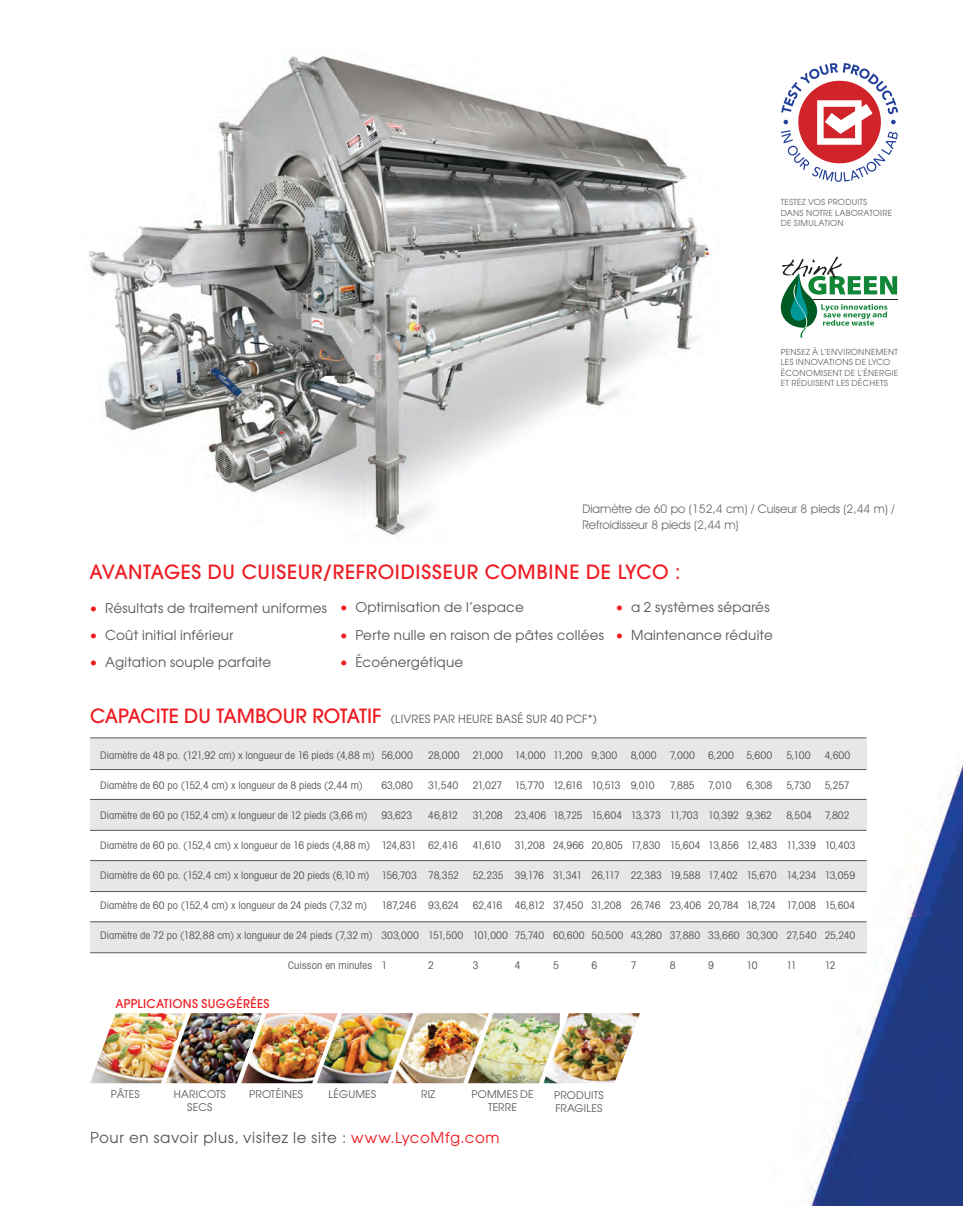
<style>
.page{position:relative;width:963px;height:1206px;background:#fff}
.page>*{position:absolute;margin:0;border:0;box-sizing:border-box;transform-origin:0 0}
.t1{font:500 19.5px "Avant Garde LT";letter-spacing:.03em;color:#ee1d23}
.t2{font:15px "Avant Garde";letter-spacing:.045em;color:#57585a}
.t3{font:13.5px "Avant Garde";letter-spacing:.02em;color:#57585a}
.t4{font:12px/16.5px "Avant Garde IT Cby BT";color:#6c6d70}
.t5{font:500 12px "Avant Garde LT";letter-spacing:.025em;color:#ee1d23}
.t6{font:11.25px "Avant Garde";letter-spacing:.02em;color:#57585a}
.t7{font:condensed 10.5px "Avant Garde";color:#57585a}
.t8{font:10.5px/13.5px "Avant Garde";letter-spacing:.015em;color:#57585a;text-align:center}
.t9{font:8.25px/10.5px "Avant Garde";letter-spacing:.03em;color:#636366}
.s1{color:#ee1d23}
.s2{font-family:"Avant Garde LT";font-weight:500;font-size:19.5px;color:#ee1d23}
</style>
<div class="page">
<img style="left:90px;top:132px;width:873px;height:1074px">
<img style="left:89px;top:55px;width:631px;height:488px">
<img style="left:90px;top:1013px;width:453px;height:70px">
<img style="left:543px;top:1013px;width:97px;height:70px">
<div style="left:90px;top:738px;width:777px;height:31px;background:#e6e7e9"></div>
<hr style="left:90px;top:737px;width:776px;height:1px;background:#57585a">
<hr style="left:90px;top:769px;width:776px;height:1px;background:#57585a">
<div style="left:90px;top:799px;width:777px;height:31px;background:#e6e7e9"></div>
<hr style="left:90px;top:799px;width:776px;height:1px;background:#57585a">
<hr style="left:90px;top:830px;width:776px;height:1px;background:#57585a">
<div style="left:90px;top:860px;width:777px;height:31px;background:#e6e7e9"></div>
<hr style="left:90px;top:860px;width:776px;height:1px;background:#57585a">
<hr style="left:90px;top:891px;width:776px;height:1px;background:#57585a">
<div style="left:90px;top:921px;width:777px;height:31px;background:#e6e7e9"></div>
<hr style="left:90px;top:921px;width:776px;height:1px;background:#57585a">
<hr style="left:90px;top:952px;width:776px;height:1px;background:#57585a">
<svg style="left:781px;top:63px;width:117px;height:119px"></svg>
<svg style="left:780px;top:257px;width:117px;height:81px"></svg>
<p class="t9" style="left:781px;top:197px;width:113px">TESTEZ VOS PRODUITS<br>DANS NOTRE LABORATOIRE<br>DE SIMULATION</p>
<p class="t9" style="left:781px;top:346px;width:119px">PENSEZ À L’ENVIRONNEMENT<br>LES INNOVATIONS DE LYCO<br>ÉCONOMISENT DE L’ÉNERGIE<br>ET RÉDUISENT LES DÉCHETS</p>
<p class="t4" style="left:582px;top:500px;width:314px">Diamètre de 60 po (152,4 cm) / Cuiseur 8 pieds (2,44 m) /<br>Refroidisseur 8 pieds (2,44 m)</p>
<h1 class="t1" style="left:89px;top:559px;width:593px">AVANTAGES DU CUISEUR/REFROIDISSEUR COMBINE DE LYCO :</h1>
<p class="t3" style="left:89px;top:599px;width:239px"><span class="s1">•</span> Résultats de traitement uniformes</p>
<p class="t3" style="left:89px;top:627px;width:146px"><span class="s1">•</span> Coût initial inférieur</p>
<p class="t3" style="left:89px;top:654px;width:183px"><span class="s1">•</span> Agitation souple parfaite</p>
<p class="t3" style="left:615px;top:599px;width:156px"><span class="s1">•</span> a 2 systèmes séparés</p>
<p class="t3" style="left:615px;top:627px;width:159px"><span class="s1">•</span> Maintenance réduite</p>
<p class="t3" style="left:340px;top:599px;width:186px"><span class="s1">•</span> Optimisation de l’espace</p>
<p class="t3" style="left:340px;top:627px;width:266px"><span class="s1">•</span> Perte nulle en raison de pâtes collées</p>
<p class="t3" style="left:340px;top:654px;width:125px"><span class="s1">•</span> Écoénergétique</p>
<p class="t6" style="left:90px;top:712px;width:508px"><span class="s2">CAPACITE DU TAMBOUR ROTATIF</span> (LIVRES PAR HEURE BASÉ SUR 40 PCF*)</p>
<p class="t7" style="left:100px;top:749px;width:276px">Diamètre de 48 po. (121,92 cm) x longueur de 16 pieds (4,88 m)</p>
<p class="t7" style="left:100px;top:779px;width:264px">Diamètre de 60 po (152,4 cm) x longueur de 8 pieds (2,44 m)</p>
<p class="t7" style="left:100px;top:809px;width:269px">Diamètre de 60 po (152,4 cm) x longueur de 12 pieds (3,66 m)</p>
<p class="t7" style="left:100px;top:839px;width:272px">Diamètre de 60 po. (152,4 cm) x longueur de 16 pieds (4,88 m)</p>
<p class="t7" style="left:100px;top:869px;width:271px">Diamètre de 60 po. (152,4 cm) x longueur de 20 pieds (6,10 m)</p>
<p class="t7" style="left:100px;top:899px;width:269px">Diamètre de 60 po (152,4 cm) x longueur de 24 pieds (7,32 m)</p>
<p class="t7" style="left:100px;top:929px;width:274px">Diamètre de 72 po (182,88 cm) x longueur de 24 pieds (7,32 m)</p>
<p class="t7" style="left:825px;top:749px;width:27px">4,600</p>
<p class="t7" style="left:825px;top:779px;width:26px">5,257</p>
<p class="t7" style="left:825px;top:809px;width:26px">7,802</p>
<p class="t7" style="left:825px;top:839px;width:32px">10,403</p>
<p class="t7" style="left:825px;top:869px;width:32px">13,059</p>
<p class="t7" style="left:825px;top:899px;width:32px">15,604</p>
<p class="t7" style="left:825px;top:929px;width:32px">25,240</p>
<p class="t7" style="left:592px;top:749px;width:27px">9,300</p>
<p class="t7" style="left:592px;top:779px;width:31px">10,513</p>
<p class="t7" style="left:592px;top:809px;width:32px">15,604</p>
<p class="t7" style="left:592px;top:839px;width:33px">20,805</p>
<p class="t7" style="left:592px;top:869px;width:30px">26,117</p>
<p class="t7" style="left:592px;top:899px;width:32px">31,208</p>
<p class="t7" style="left:592px;top:929px;width:33px">50,500</p>
<p class="t7" style="left:592px;top:959px;width:7px">6</p>
<p class="t7" style="left:708px;top:749px;width:27px">6,200</p>
<p class="t7" style="left:708px;top:779px;width:25px">7,010</p>
<p class="t7" style="left:708px;top:809px;width:32px">10,392</p>
<p class="t7" style="left:708px;top:839px;width:32px">13,856</p>
<p class="t7" style="left:708px;top:869px;width:31px">17,402</p>
<p class="t7" style="left:708px;top:899px;width:32px">20,784</p>
<p class="t7" style="left:708px;top:929px;width:33px">33,660</p>
<p class="t7" style="left:708px;top:959px;width:7px">9</p>
<p class="t7" style="left:473px;top:749px;width:32px">21,000</p>
<p class="t7" style="left:473px;top:779px;width:31px">21,027</p>
<p class="t7" style="left:473px;top:809px;width:32px">31,208</p>
<p class="t7" style="left:473px;top:839px;width:30px">41,610</p>
<p class="t7" style="left:473px;top:869px;width:33px">52,235</p>
<p class="t7" style="left:473px;top:899px;width:31px">62,416</p>
<p class="t7" style="left:473px;top:929px;width:37px">101,000</p>
<p class="t7" style="left:473px;top:959px;width:7px">3</p>
<p class="t7" style="left:786px;top:749px;width:26px">5,100</p>
<p class="t7" style="left:786px;top:779px;width:26px">5,730</p>
<p class="t7" style="left:786px;top:809px;width:27px">8,504</p>
<p class="t7" style="left:786px;top:839px;width:31px">11,339</p>
<p class="t7" style="left:786px;top:869px;width:32px">14,234</p>
<p class="t7" style="left:786px;top:899px;width:31px">17,008</p>
<p class="t7" style="left:786px;top:929px;width:32px">27,540</p>
<p class="t7" style="left:786px;top:959px;width:12px">11</p>
<p class="t7" style="left:553px;top:749px;width:31px">11,200</p>
<p class="t7" style="left:553px;top:779px;width:31px">12,616</p>
<p class="t7" style="left:553px;top:809px;width:31px">18,725</p>
<p class="t7" style="left:553px;top:839px;width:32px">24,966</p>
<p class="t7" style="left:553px;top:869px;width:31px">31,341</p>
<p class="t7" style="left:553px;top:899px;width:32px">37,450</p>
<p class="t7" style="left:553px;top:929px;width:33px">60,600</p>
<p class="t7" style="left:553px;top:959px;width:7px">5</p>
<p class="t7" style="left:670px;top:749px;width:26px">7,000</p>
<p class="t7" style="left:670px;top:779px;width:26px">7,885</p>
<p class="t7" style="left:670px;top:809px;width:30px">11,703</p>
<p class="t7" style="left:670px;top:839px;width:32px">15,604</p>
<p class="t7" style="left:670px;top:869px;width:32px">19,588</p>
<p class="t7" style="left:670px;top:899px;width:33px">23,406</p>
<p class="t7" style="left:670px;top:929px;width:32px">37,880</p>
<p class="t7" style="left:670px;top:959px;width:7px">8</p>
<p class="t7" style="left:428px;top:749px;width:33px">28,000</p>
<p class="t7" style="left:428px;top:779px;width:32px">31,540</p>
<p class="t7" style="left:428px;top:809px;width:31px">46,812</p>
<p class="t7" style="left:428px;top:839px;width:31px">62,416</p>
<p class="t7" style="left:428px;top:869px;width:32px">78,352</p>
<p class="t7" style="left:428px;top:899px;width:32px">93,624</p>
<p class="t7" style="left:428px;top:929px;width:37px">151,500</p>
<p class="t7" style="left:428px;top:959px;width:7px">2</p>
<p class="t7" style="left:747px;top:749px;width:27px">5,600</p>
<p class="t7" style="left:747px;top:779px;width:27px">6,308</p>
<p class="t7" style="left:747px;top:809px;width:27px">9,362</p>
<p class="t7" style="left:747px;top:839px;width:32px">12,483</p>
<p class="t7" style="left:747px;top:869px;width:31px">15,670</p>
<p class="t7" style="left:747px;top:899px;width:31px">18,724</p>
<p class="t7" style="left:747px;top:929px;width:33px">30,300</p>
<p class="t7" style="left:747px;top:959px;width:12px">10</p>
<p class="t7" style="left:515px;top:749px;width:32px">14,000</p>
<p class="t7" style="left:515px;top:779px;width:31px">15,770</p>
<p class="t7" style="left:515px;top:809px;width:33px">23,406</p>
<p class="t7" style="left:515px;top:839px;width:32px">31,208</p>
<p class="t7" style="left:515px;top:869px;width:31px">39,176</p>
<p class="t7" style="left:515px;top:899px;width:31px">46,812</p>
<p class="t7" style="left:515px;top:929px;width:31px">75,740</p>
<p class="t7" style="left:515px;top:959px;width:7px">4</p>
<p class="t7" style="left:631px;top:749px;width:27px">8,000</p>
<p class="t7" style="left:631px;top:779px;width:26px">9,010</p>
<p class="t7" style="left:631px;top:809px;width:32px">13,373</p>
<p class="t7" style="left:631px;top:839px;width:31px">17,830</p>
<p class="t7" style="left:631px;top:869px;width:33px">22,383</p>
<p class="t7" style="left:631px;top:899px;width:31px">26,746</p>
<p class="t7" style="left:631px;top:929px;width:33px">43,280</p>
<p class="t7" style="left:631px;top:959px;width:7px">7</p>
<p class="t7" style="left:381px;top:749px;width:33px">56,000</p>
<p class="t7" style="left:381px;top:779px;width:33px">63,080</p>
<p class="t7" style="left:381px;top:809px;width:33px">93,623</p>
<p class="t7" style="left:381px;top:839px;width:37px">124,831</p>
<p class="t7" style="left:381px;top:869px;width:37px">156,703</p>
<p class="t7" style="left:381px;top:899px;width:36px">187,246</p>
<p class="t7" style="left:381px;top:929px;width:39px">303,000</p>
<p class="t7" style="left:381px;top:959px;width:7px">1</p>
<p class="t7" style="left:288px;top:959px;width:85px">Cuisson en minutes</p>
<p class="t7" style="left:825px;top:959px;width:12px">12</p>
<p class="t5" style="left:115px;top:996px;width:156px">APPLICATIONS SUGGÉRÉES</p>
<p class="t8" style="left:111px;top:1087px;width:30px">PÂTES</p>
<p class="t8" style="left:174px;top:1087px;width:53px">HARICOTS<br>SECS</p>
<p class="t8" style="left:249px;top:1087px;width:56px">PROTÉINES</p>
<p class="t8" style="left:329px;top:1087px;width:49px">LÉGUMES</p>
<p class="t8" style="left:421px;top:1087px;width:16px">RIZ</p>
<p class="t8" style="left:471px;top:1087px;width:64px">POMMES DE<br>TERRE</p>
<p class="t8" style="left:554px;top:1088px;width:51px;text-align:left">PRODUITS<br>FRAGILES</p>
<h2 class="t2" style="left:90px;top:1128px;width:411px">Pour en savoir plus, visitez le site : <span class="s1">www.LycoMfg.com</span></h2>
</div>
